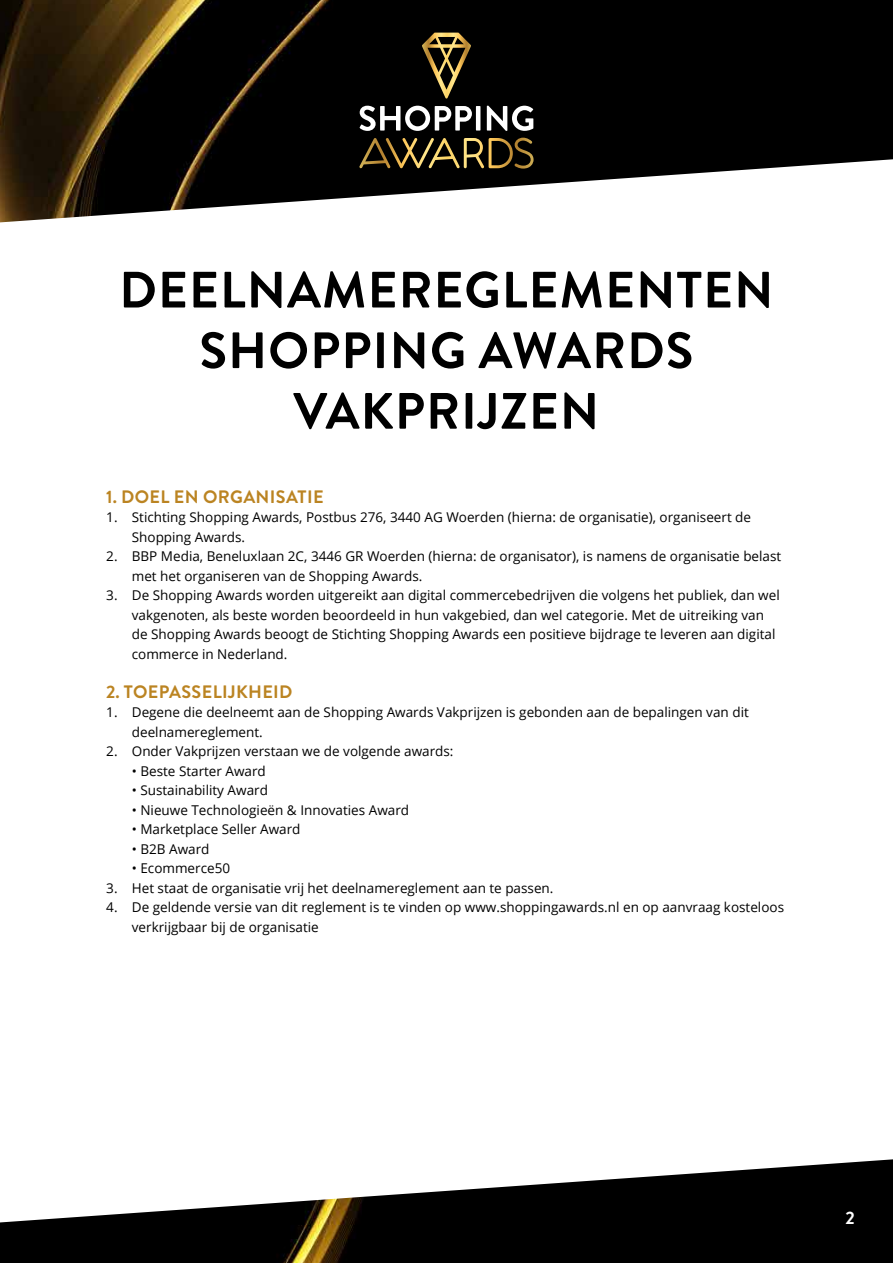
<style>
.page{position:relative;width:893px;height:1263px;background:#000}
.page>*{position:absolute;margin:0;border:0;box-sizing:border-box;transform-origin:0 0}
.t1{font:700 51px/60.6px "Brandon Grotesque";letter-spacing:.02em;color:#000;text-align:center}
.t2{font:700 18px "Brandon Grotesque";letter-spacing:.02em;color:#bb8422}
.t3{font:700 18px "Brandon Grotesque";color:#fff}
.t4{font:13.5px/19.5px "Open Sans";color:#000}
</style>
<div class="page">
<img style="left:0;top:0;width:534px;height:1263px">
<div style="left:0;top:159px;width:893px;height:1063px;background:#fff"></div>
<svg style="left:359px;top:138px;width:175px;height:31px"></svg>
<svg style="left:359px;top:106px;width:113px;height:25px"></svg>
<hr style="left:476px;top:106px;width:4px;height:25px;background:#fff">
<svg style="left:487px;top:106px;width:46px;height:25px"></svg>
<svg style="left:422px;top:33px;width:49px;height:66px"></svg>
<h1 class="t1" style="left:119px;top:260px;width:656px">DEELNAMEREGLEMENTEN<br>SHOPPING AWARDS<br>VAKPRIJZEN</h1>
<h2 class="t2" style="left:106px;top:484px;width:219px">1. DOEL EN ORGANISATIE</h2>
<p class="t4" style="left:132px;top:507px;width:621px;text-indent:-26px">1. Stichting Shopping Awards, Postbus 276, 3440 AG Woerden (hierna: de organisatie), organiseert de<br>Shopping Awards.</p>
<p class="t4" style="left:132px;top:546px;width:651px;text-indent:-26px">2. BBP Media, Beneluxlaan 2C, 3446 GR Woerden (hierna: de organisator), is namens de organisatie belast met het organiseren van de Shopping Awards.</p>
<p class="t4" style="left:132px;top:585px;width:649px;text-indent:-26px">3. De Shopping Awards worden uitgereikt aan digital commercebedrijven die volgens het publiek, dan wel vakgenoten, als beste worden beoordeeld in hun vakgebied, dan wel categorie. Met de uitreiking van de Shopping Awards beoogt de Stichting Shopping Awards een positieve bijdrage te leveren aan digital commerce in Nederland.</p>
<h2 class="t2" style="left:106px;top:679px;width:188px">2. TOEPASSELIJKHEID</h2>
<p class="t4" style="left:132px;top:702px;width:618px;text-indent:-26px">1. Degene die deelneemt aan de Shopping Awards Vakprijzen is gebonden aan de bepalingen van dit deelnamereglement.</p>
<p class="t4" style="left:106px;top:741px;width:349px">2. Onder Vakprijzen verstaan we de volgende awards:</p>
<p class="t4" style="left:132px;top:760px;width:136px">• Beste Starter Award</p>
<p class="t4" style="left:132px;top:780px;width:138px">• Sustainability Award</p>
<p class="t4" style="left:132px;top:799px;width:279px">• Nieuwe Technologieën &amp; Innovaties Award</p>
<p class="t4" style="left:132px;top:819px;width:170px">• Marketplace Seller Award</p>
<p class="t4" style="left:132px;top:838px;width:79px">• B2B Award</p>
<p class="t4" style="left:132px;top:858px;width:100px">• Ecommerce50</p>
<p class="t4" style="left:106px;top:877px;width:449px">3. Het staat de organisatie vrij het deelnamereglement aan te passen.</p>
<p class="t4" style="left:132px;top:897px;width:654px;text-indent:-26px">4. De geldende versie van dit reglement is te vinden op www.shoppingawards.nl en op aanvraag kosteloos verkrijgbaar bij de organisatie</p>
<h2 class="t3" style="left:845px;top:1205px;width:11px">2</h2>
</div>
